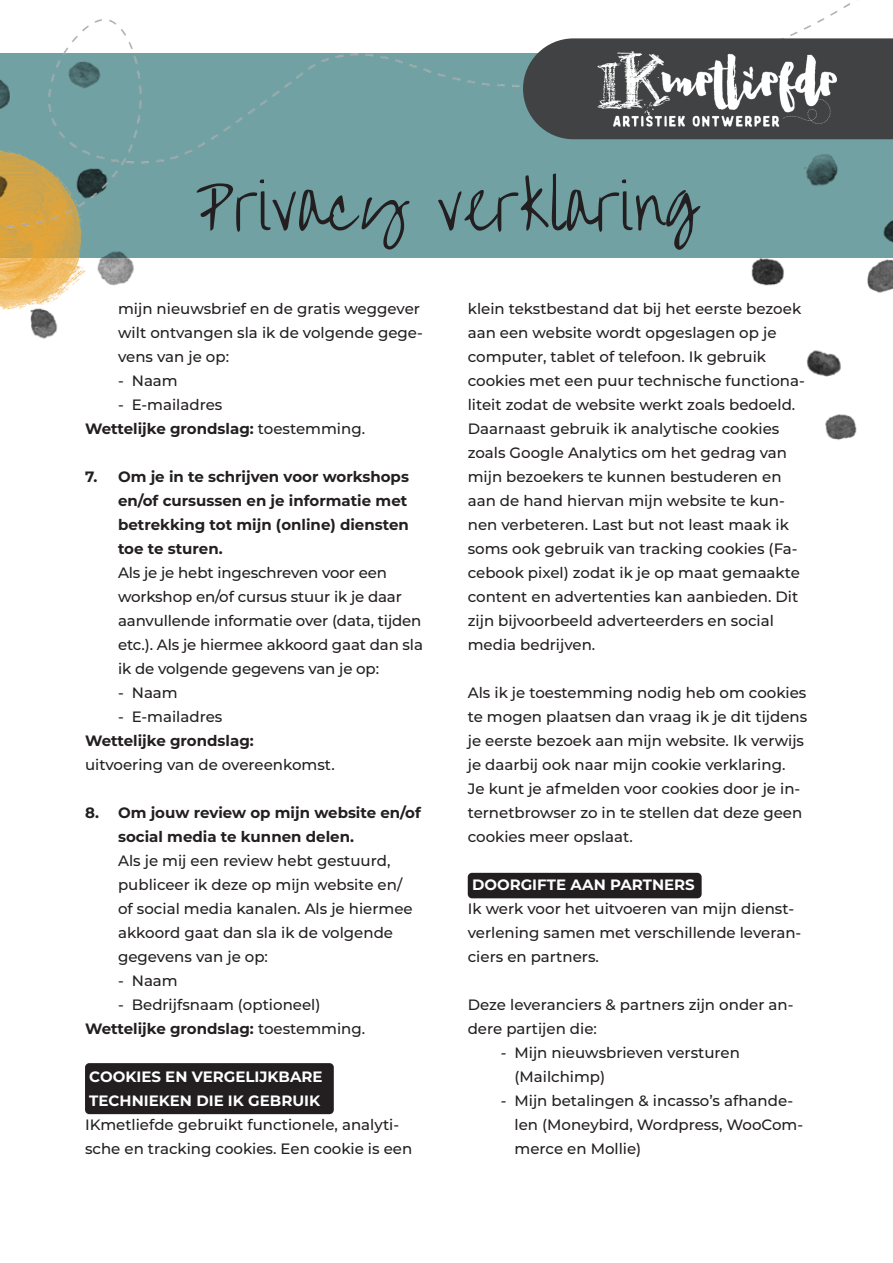
<style>
.page{position:relative;width:893px;height:1263px;background:#fff}
.page>*{position:absolute;margin:0;border:0;box-sizing:border-box;transform-origin:0 0}
.t1{font:75px "Liu Jian Mao Cao";color:#231f20}
.t2{font:500 15px/24px "Montserrat";color:#231f20}
.t3{font:700 15px/24px "Montserrat";color:#231f20;text-align:justify}
.t4{font:700 15px/24px "Montserrat";color:#fff}
.s1{font-weight:700}
</style>
<div class="page">
<div style="left:468px;top:873px;width:234px;height:25px;background:#231f20;border-radius:4px"></div>
<div style="left:85px;top:1063px;width:249px;height:51px;background:#231f20;border-radius:4px"></div>
<img style="left:825px;top:414px;width:32px;height:26px">
<img style="left:0;top:3px;width:893px;height:374px">
<svg style="left:523px;top:38px;width:370px;height:101px;background:#4a4d4e"></svg>
<img style="left:575px;top:46px;width:279px;height:80px">
<h1 class="t1" style="left:196px;top:156px;width:503px">Privacy verklaring</h1>
<p class="t2" style="left:118px;top:296px;width:306px">mijn nieuwsbrief en de gratis weggever wilt ontvangen sla ik de volgende gege&shy;vens van je op:</p>
<p class="t2" style="left:118px;top:368px;width:61px">- Naam</p>
<p class="t2" style="left:85px;top:392px;width:282px;text-indent:33px">- E-mailadres<br><span class="s1">Wettelijke grondslag:</span> toestemming.</p>
<p class="t3" style="left:118px;top:464px;width:292px;text-indent:-33px">7. Om je in te schrijven voor workshops en/of cursussen en je informatie met betrekking tot mijn (online) diensten toe te sturen.</p>
<p class="t2" style="left:118px;top:560px;width:306px">Als je je hebt ingeschreven voor een workshop en/of cursus stuur ik je daar aanvullende informatie over (data, tijden etc.). Als je hiermee akkoord gaat dan sla ik de volgende gegevens van je op:</p>
<p class="t2" style="left:118px;top:680px;width:61px">- Naam</p>
<p class="t2" style="left:118px;top:704px;width:106px">- E-mailadres</p>
<p class="t3" style="left:85px;top:728px;width:170px">Wettelijke grondslag:</p>
<p class="t2" style="left:85px;top:752px;width:251px">uitvoering van de overeenkomst.</p>
<p class="t3" style="left:118px;top:800px;width:304px;text-indent:-33px">8. Om jouw review op mijn website en/of social media te kunnen delen.</p>
<p class="t2" style="left:118px;top:848px;width:296px">Als je mij een review hebt gestuurd, publiceer ik deze op mijn website en/ of social media kanalen. Als je hiermee akkoord gaat dan sla ik de volgende gegevens van je op:</p>
<p class="t2" style="left:118px;top:968px;width:61px">- Naam</p>
<p class="t2" style="left:85px;top:992px;width:282px;text-indent:33px">- Bedrijfsnaam (optioneel)<br><span class="s1">Wettelijke grondslag:</span> toestemming.</p>
<p class="t4" style="left:89px;top:1064px;width:235px">COOKIES EN VERGELIJKBARE<br>TECHNIEKEN DIE IK GEBRUIK</p>
<p class="t2" style="left:85px;top:1112px;width:329px">IKmetliefde gebruikt functionele, analyti&shy;sche en tracking cookies. Een cookie is een</p>
<p class="t2" style="left:468px;top:296px;width:339px">klein tekstbestand dat bij het eerste bezoek aan een website wordt opgeslagen op je computer, tablet of telefoon. Ik gebruik cookies met een puur technische functiona&shy;liteit zodat de website werkt zoals bedoeld.<br>Daarnaast gebruik ik analytische cookies zoals Google Analytics om het gedrag van mijn bezoekers te kunnen bestuderen en aan de hand hiervan mijn website te kun&shy;nen verbeteren. Last but not least maak ik soms ook gebruik van tracking cookies (Fa&shy;cebook pixel) zodat ik je op maat gemaakte content en advertenties kan aanbieden. Dit zijn bijvoorbeeld adverteerders en social media bedrijven.</p>
<p class="t2" style="left:468px;top:680px;width:341px">Als ik je toestemming nodig heb om cookies te mogen plaatsen dan vraag ik je dit tijdens je eerste bezoek aan mijn website. Ik verwijs je daarbij ook naar mijn cookie verklaring.<br>Je kunt je afmelden voor cookies door je in&shy;ternetbrowser zo in te stellen dat deze geen cookies meer opslaat.</p>
<p class="t4" style="left:472px;top:872px;width:224px">DOORGIFTE AAN PARTNERS</p>
<p class="t2" style="left:468px;top:896px;width:335px">Ik werk voor het uitvoeren van mijn dienst&shy;verlening samen met verschillende leveran&shy;ciers en partners.</p>
<p class="t2" style="left:468px;top:992px;width:327px">Deze leveranciers &amp; partners zijn onder an&shy;dere partijen die:</p>
<p class="t2" style="left:514px;top:1040px;width:227px;text-indent:-14px">- Mijn nieuwsbrieven versturen (Mailchimp)</p>
<p class="t2" style="left:514px;top:1088px;width:290px;text-indent:-14px">- Mijn betalingen &amp; incasso’s afhande&shy;len (Moneybird, Wordpress, WooCom&shy;merce en Mollie)</p>
</div>
